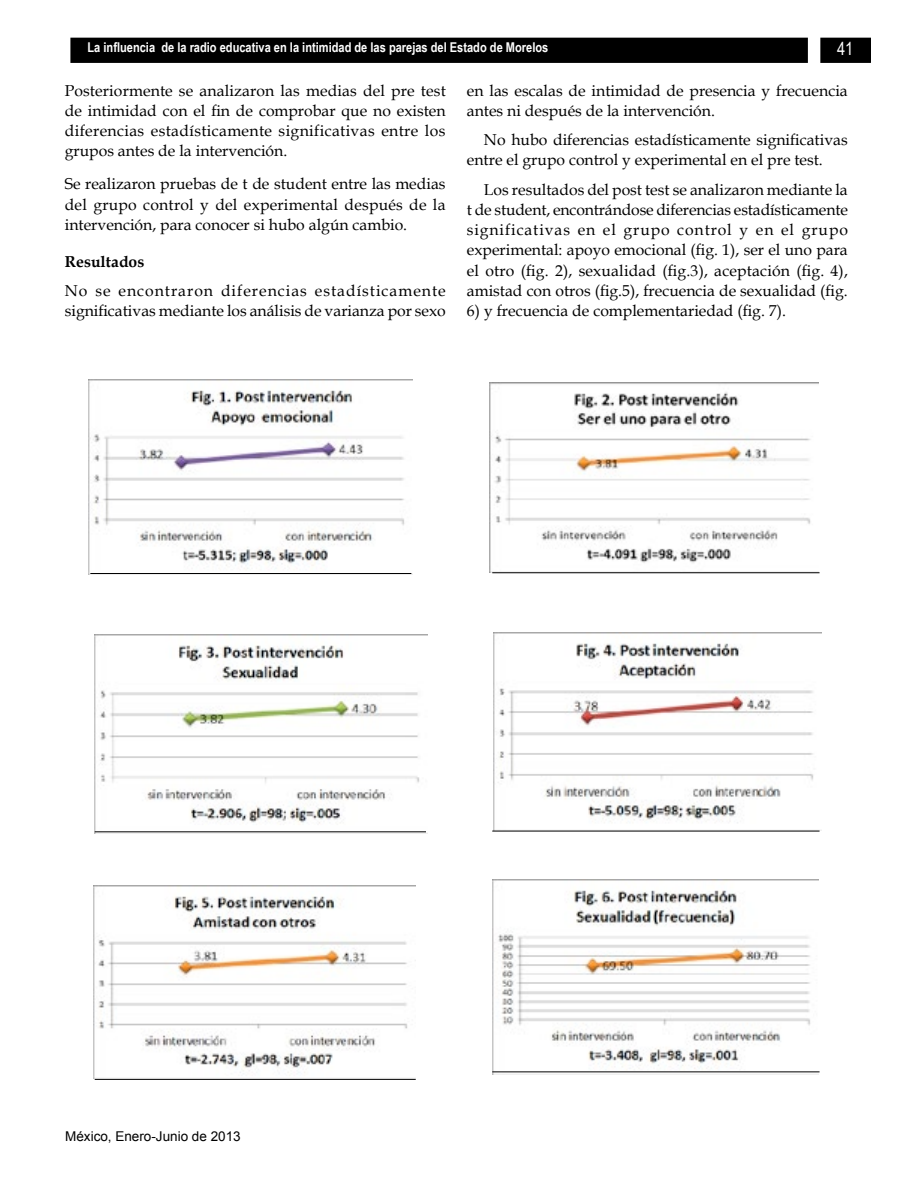
<style>
.page{position:relative;width:918px;height:1188px;background:#fff}
.page>*{position:absolute;margin:0;border:0;box-sizing:border-box;transform-origin:0 0}
.t1{font:18px "Arial Narrow";color:#fff}
.t2{font:15.75px/20.2px "Book Antiqua";color:#000;text-align:justify}
.t3{font:700 15.75px "Book Antiqua";color:#000}
.t4{font:15px "Arial Narrow";color:#000}
.t5{font:700 13.5px "Arial Narrow";color:#fff}
.t6{font:13.5px "Arial";color:#000}
</style>
<div class="page">
<div style="left:71px;top:38px;width:799px;height:24px;background:#000"></div>
<div style="left:70px;top:38px;width:801px;height:25px;border:2px solid #000"></div>
<div style="left:808px;top:35px;width:12px;height:33px;background:#fff"></div>
<img style="left:89px;top:379px;width:324px;height:195px">
<img style="left:490px;top:382px;width:328px;height:191px">
<img style="left:94px;top:634px;width:333px;height:200px">
<img style="left:493px;top:633px;width:329px;height:198px">
<img style="left:93px;top:885px;width:323px;height:194px">
<img style="left:493px;top:880px;width:325px;height:195px">
<hr style="left:90px;top:573px;width:321px;height:1px;background:#000">
<hr style="left:492px;top:572px;width:328px;height:1px;background:#000">
<hr style="left:95px;top:831px;width:331px;height:1px;background:#000">
<hr style="left:492px;top:831px;width:328px;height:1px;background:#000">
<hr style="left:95px;top:1079px;width:321px;height:1px;background:#000">
<hr style="left:492px;top:1071px;width:328px;height:1px;background:#000">
<p class="t5" style="left:88px;top:37px;width:462px">La influencia de la radio educativa en la intimidad de las parejas del Estado de Morelos</p>
<p class="t1" style="left:837px;top:36px;width:18px">41</p>
<p class="t2" style="left:65px;top:80px;width:383px">Posteriormente se analizaron las medias del pre test de intimidad con el fin de comprobar que no existen diferencias estadísticamente significativas entre los grupos antes de la intervención.</p>
<p class="t2" style="left:65px;top:174px;width:382px">Se realizaron pruebas de t de student entre las medias del grupo control y del experimental después de la intervención, para conocer si hubo algún cambio.</p>
<p class="t3" style="left:65px;top:251px;width:81px">Resultados</p>
<p class="t2" style="left:65px;top:280px;width:383px">No se encontraron diferencias estadísticamente significativas mediante los análisis de varianza por sexo</p>
<p class="t2" style="left:467px;top:80px;width:382px">en las escalas de intimidad de presencia y frecuencia antes ni después de la intervención.</p>
<p class="t2" style="left:467px;top:129px;width:382px;text-indent:17px">No hubo diferencias estadísticamente significativas entre el grupo control y experimental en el pre test.</p>
<p class="t2" style="left:467px;top:179px;width:383px;text-indent:17px">Los resultados del post test se analizaron mediante la t de student, encontrándose diferencias estadísticamente significativas en el grupo control y en el grupo experimental: apoyo emocional (fig. 1), ser el uno para el otro (fig. 2), sexualidad (fig.3), aceptación (fig. 4), amistad con otros (fig.5), frecuencia de sexualidad (fig.</p>
<p class="t2" style="left:467px;top:300px;width:321px">6) y frecuencia de complementariedad (fig. 7).</p>
<p class="t6" style="left:65px;top:1127px;width:177px">México, Enero-Junio de 2013</p>
<p class="t4" style="left:70px;top:1130px;width:179px">México, Julio-Diciembre de 2011</p>
</div>
